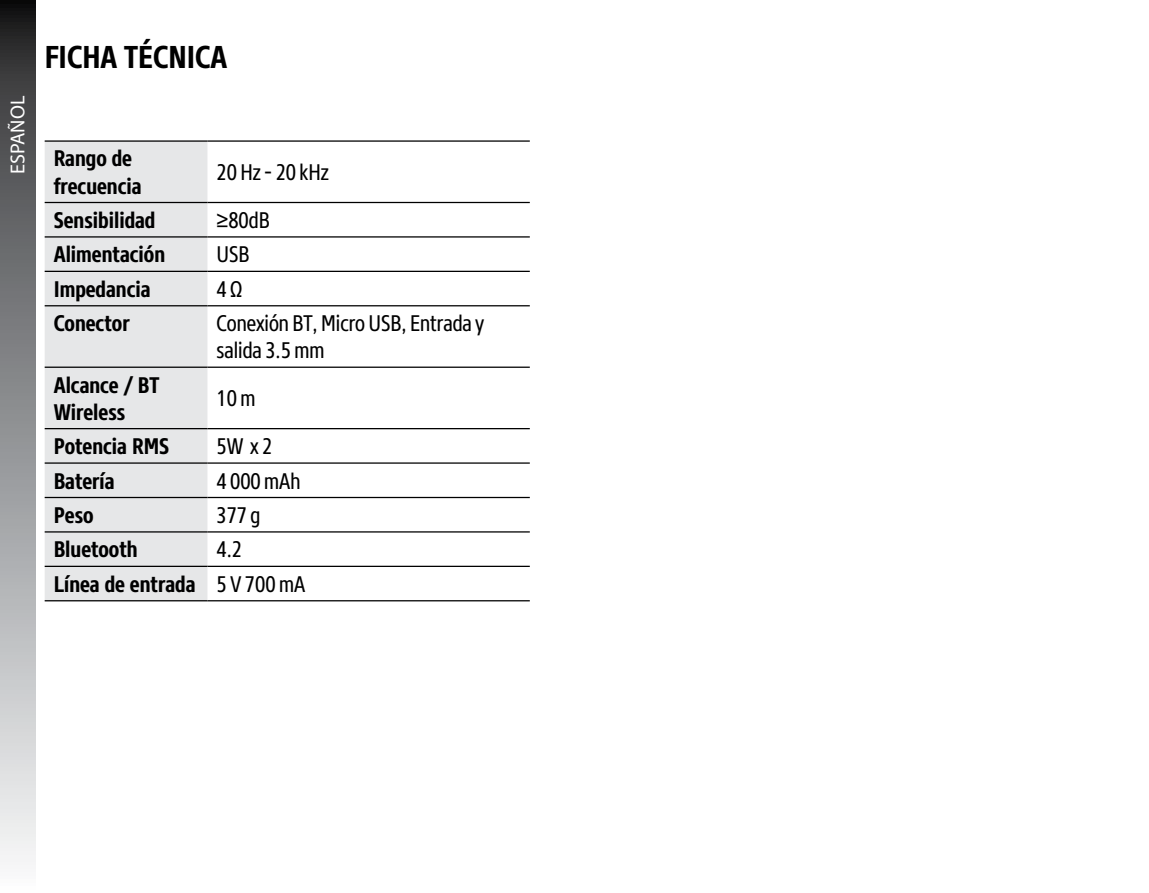
<style>
.page{position:relative;width:1149px;height:893px;background:#fff}
.page>*{position:absolute;margin:0;border:0;box-sizing:border-box;transform-origin:0 0}
.t1{font:700 31.5px "Core Sans N67 Cn";color:#000}
.t2{font:700 22.5px/27px "Core Sans N67 Cn";color:#000}
.t3{font:22.5px/27px "Core Sans N47 Cn";color:#000}
.t4{font:20.25px "Myriad Pro";color:#fff}
.s1{font-family:"Core Sans N47 Cn";font-weight:400}
</style>
<div class="page">
<svg style="left:0;top:0;width:36px;height:862px;background:#8f9092"></svg>
<div style="left:45px;top:142px;width:162px;height:458px;background:#e6e7e8"></div>
<hr style="left:45px;top:140px;width:162px;height:2px;background:#000">
<hr style="left:207px;top:140px;width:322px;height:2px;background:#000">
<hr style="left:45px;top:202px;width:162px;height:1px;background:#000">
<hr style="left:207px;top:202px;width:322px;height:1px;background:#000">
<hr style="left:45px;top:236px;width:162px;height:2px;background:#000">
<hr style="left:207px;top:236px;width:322px;height:2px;background:#000">
<hr style="left:45px;top:271px;width:162px;height:1px;background:#000">
<hr style="left:207px;top:271px;width:322px;height:1px;background:#000">
<hr style="left:45px;top:305px;width:162px;height:1px;background:#000">
<hr style="left:207px;top:305px;width:322px;height:1px;background:#000">
<hr style="left:45px;top:367px;width:162px;height:1px;background:#000">
<hr style="left:207px;top:367px;width:322px;height:1px;background:#000">
<hr style="left:45px;top:428px;width:162px;height:1px;background:#000">
<hr style="left:207px;top:428px;width:322px;height:1px;background:#000">
<hr style="left:45px;top:462px;width:162px;height:2px;background:#000">
<hr style="left:207px;top:462px;width:322px;height:2px;background:#000">
<hr style="left:45px;top:497px;width:162px;height:1px;background:#000">
<hr style="left:207px;top:497px;width:322px;height:1px;background:#000">
<hr style="left:45px;top:531px;width:162px;height:2px;background:#000">
<hr style="left:207px;top:531px;width:322px;height:2px;background:#000">
<hr style="left:45px;top:566px;width:162px;height:1px;background:#000">
<hr style="left:207px;top:566px;width:322px;height:1px;background:#000">
<hr style="left:45px;top:600px;width:162px;height:1px;background:#000">
<hr style="left:207px;top:600px;width:322px;height:1px;background:#000">
<p class="t4" style="left:5px;top:174px;width:80px;rotate:-90deg">ESPAÑOL</p>
<h1 class="t1" style="left:45px;top:36px;width:184px">FICHA TÉCNICA</h1>
<p class="t2" style="left:54px;top:145px;width:89px">Rango de frecuencia</p>
<p class="t3" style="left:216px;top:158px;width:114px">20 Hz- 20 kHz</p>
<p class="t2" style="left:54px;top:207px;width:103px">Sensibilidad</p>
<p class="t3" style="left:216px;top:206px;width:55px">≥80dB</p>
<p class="t2" style="left:54px;top:241px;width:113px">Alimentación</p>
<p class="t3" style="left:216px;top:241px;width:35px">USB</p>
<p class="t2" style="left:54px;top:276px;width:98px">Impedancia</p>
<p class="t3" style="left:216px;top:275px;width:27px">4Ω</p>
<p class="t2" style="left:54px;top:310px;width:78px">Conector</p>
<p class="t3" style="left:216px;top:310px;width:269px">Conexión BT,Micro USB, Entrada y salida 3.5mm</p>
<p class="t2" style="left:54px;top:371px;width:107px">Alcance / BT<br>Wireless</p>
<p class="t3" style="left:216px;top:385px;width:40px">10m</p>
<p class="t2" style="left:54px;top:433px;width:117px">Potencia RMS</p>
<p class="t3" style="left:216px;top:433px;width:57px">5W x2</p>
<p class="t2" style="left:54px;top:467px;width:62px">Batería</p>
<p class="t3" style="left:216px;top:467px;width:85px">4 000mAh</p>
<p class="t2" style="left:54px;top:502px;width:41px">Peso</p>
<p class="t3" style="left:216px;top:501px;width:46px">377 g</p>
<p class="t2" style="left:54px;top:536px;width:85px">Bluetooth</p>
<p class="t3" style="left:216px;top:536px;width:27px">4.2</p>
<p class="t2" style="left:54px;top:570px;width:253px">Línea de entrada <span class="s1">5 V 700mA</span></p>
</div>
